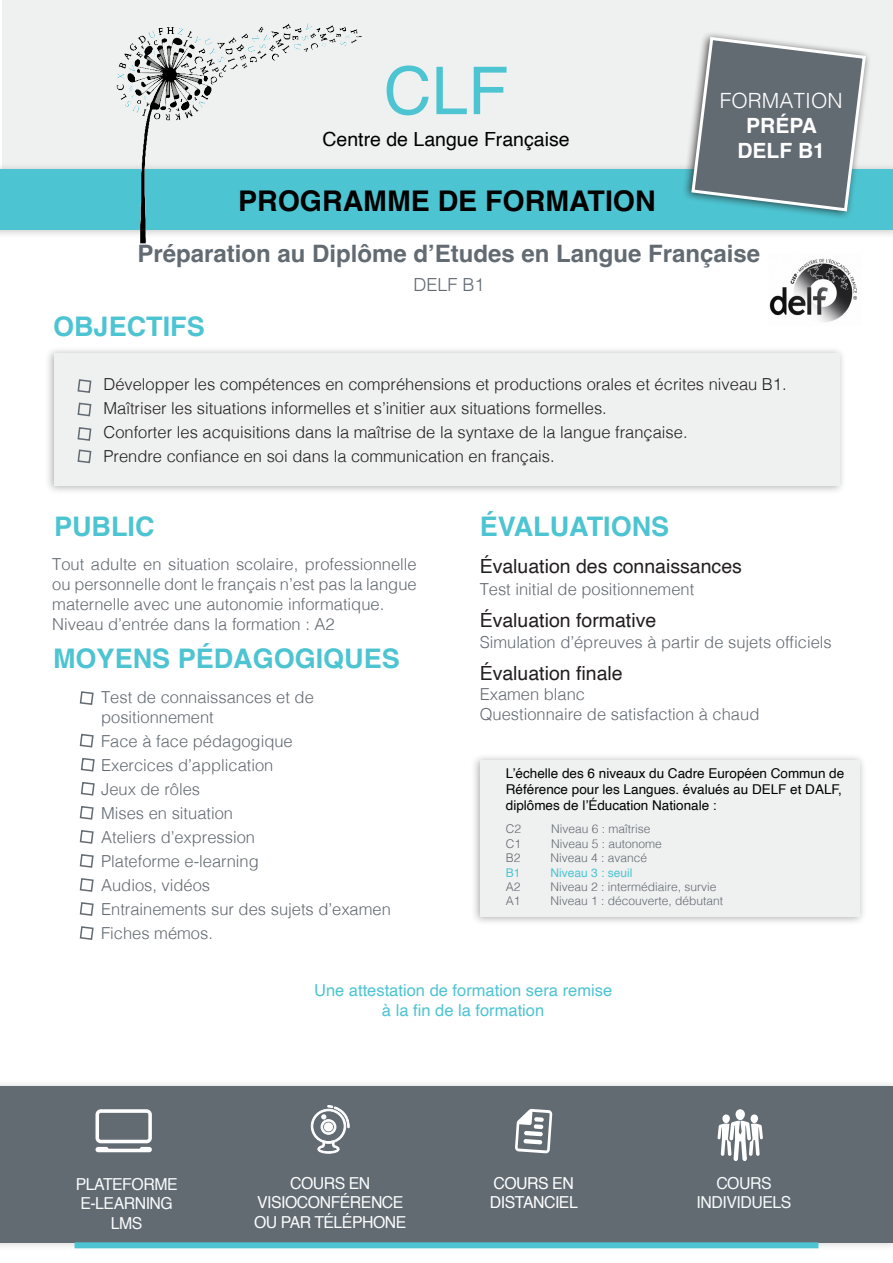
<style>
.page{position:relative;width:893px;height:1263px;background:#fff}
.page>*{position:absolute;margin:0;border:0;box-sizing:border-box;transform-origin:0 0}
.t1{font:66px "Helvetica";color:#4dc4d1}
.t2{font:700 28.5px "Helvetica";color:#000}
.t3{font:700 27px "Helvetica";color:#4dc4d1}
.t4{font:700 24px "Helvetica";color:#626a72}
.t5{font:700 21px "Helvetica";color:#fff}
.t6{font:300 21px "Helvetica";color:#fff}
.t7{font:19.5px "Helvetica";color:#231f20}
.t8{font:19.5px "Helvetica";color:#000}
.t9{font:300 18px "Helvetica";color:#626a72}
.t10{font:300 16.5px/19.8px "Helvetica";color:#626a72;text-align:justify}
.t11{font:300 16.5px "Helvetica";color:#231f20}
.t12{font:16.5px "Helvetica";color:#4dc4d1}
.Titre_de_section_de{font:16.5px/19.8px "Helvetica";letter-spacing:-.03em;color:#fbfdfd;text-align:center;scale:.96 1}
.Titre_de_section_de-2{font:16.5px/19.8px "Helvetica";letter-spacing:-.03em;color:#f9fcfc;scale:.96 1}
.Titre_de_section_de-3{font:16.5px/19.8px "Helvetica";letter-spacing:-.03em;color:#fff;scale:.96 1}
.Titre_de_section_de-4{font:16.5px "Helvetica";letter-spacing:-.03em;color:#f6fbfb;scale:.96 1}
.t13{font:13.5px/16.2px "Helvetica";color:#000}
.t14{font:300 12px "Helvetica";color:#626a72}
.t15{font:12px "Helvetica";color:#4dc4d1}
</style>
<div class="page">
<div style="left:471px;top:753px;width:395px;height:173px;background:#231f20;opacity:.35"></div>
<div style="left:481px;top:760px;width:379px;height:156px;background:#eff0f0"></div>
<div style="left:44px;top:346px;width:802px;height:149px;background:#231f20;opacity:.35"></div>
<div style="left:54px;top:353px;width:786px;height:133px;background:#eff0f0"></div>
<div style="left:2px;top:0;width:891px;height:169px;background:#eff0f0"></div>
<div style="left:0;top:162px;width:893px;height:77px;background:#231f20;opacity:.25"></div>
<div style="left:0;top:169px;width:893px;height:61px;background:#4dc4d1"></div>
<img style="left:112px;top:23px;width:253px;height:221px">
<div style="left:682px;top:31px;width:190px;height:189px;background:#231f20;opacity:.79"></div>
<svg style="left:690px;top:35px;width:178px;height:178px"></svg>
<div style="left:0;top:1079px;width:893px;height:173px;background:#231f20;opacity:.2"></div>
<div style="left:0;top:1086px;width:893px;height:156px;background:#626a72"></div>
<div style="left:722px;top:1114px;width:8px;height:9px;background:#fff;border-radius:50%"></div>
<div style="left:750px;top:1114px;width:8px;height:9px;background:#fff;border-radius:50%"></div>
<div style="left:735px;top:1109px;width:10px;height:11px;background:#fff;border-radius:50%"></div>
<svg style="left:717px;top:1120px;width:46px;height:41px"></svg>
<svg style="left:95px;top:1109px;width:57px;height:43px"></svg>
<svg style="left:515px;top:1109px;width:37px;height:44px"></svg>
<svg style="left:310px;top:1105px;width:40px;height:49px"></svg>
<div style="left:75px;top:1242px;width:743px;height:6px;background:#4dc4d1"></div>
<svg style="left:77px;top:379px;width:15px;height:14px"></svg>
<svg style="left:77px;top:402px;width:15px;height:15px"></svg>
<svg style="left:77px;top:427px;width:15px;height:14px"></svg>
<svg style="left:77px;top:449px;width:15px;height:15px"></svg>
<svg style="left:79px;top:691px;width:15px;height:14px"></svg>
<svg style="left:80px;top:781px;width:15px;height:15px"></svg>
<svg style="left:79px;top:733px;width:15px;height:15px"></svg>
<svg style="left:80px;top:757px;width:15px;height:15px"></svg>
<svg style="left:79px;top:854px;width:15px;height:14px"></svg>
<svg style="left:79px;top:806px;width:15px;height:14px"></svg>
<svg style="left:79px;top:830px;width:15px;height:14px"></svg>
<svg style="left:79px;top:902px;width:15px;height:14px"></svg>
<svg style="left:79px;top:878px;width:15px;height:14px"></svg>
<svg style="left:79px;top:926px;width:15px;height:14px"></svg>
<img style="left:769px;top:258px;width:88px;height:64px">
<p class="t1" style="left:384px;top:40px;width:126px">CLF</p>
<p class="t8" style="left:322px;top:124px;width:249px">Centre de Langue Française</p>
<p class="t2" style="left:238px;top:184px;width:419px">PROGRAMME DE FORMATION</p>
<p class="t6" style="left:720px;top:83px;width:124px">FORMATION</p>
<p class="t5" style="left:746px;top:113px;width:72px">PRÉPA</p>
<p class="t5" style="left:737px;top:138px;width:89px">DELF B1</p>
<p class="t4" style="left:137px;top:239px;width:624px">Préparation au Diplôme d’Etudes en Langue Française</p>
<p class="t9" style="left:413px;top:270px;width:73px">DELF B1</p>
<p class="t3" style="left:53px;top:310px;width:153px">OBJECTIFS</p>
<p class="t11" style="left:103px;top:370px;width:685px">Développer les compétences en compréhensions et productions orales et écrites niveau B1.</p>
<p class="t11" style="left:103px;top:394px;width:505px">Maîtriser les situations informelles et s’initier aux situations formelles.</p>
<p class="t11" style="left:103px;top:418px;width:586px">Conforter les acquisitions dans la maîtrise de la syntaxe de la langue française.</p>
<p class="t11" style="left:103px;top:442px;width:453px">Prendre confiance en soi dans la communication en français.</p>
<p class="t3" style="left:54px;top:510px;width:102px">PUBLIC</p>
<p class="t10" style="left:52px;top:553px;width:366px">Tout adulte en situation scolaire, professionnelle ou personnelle dont le français n’est pas la langue maternelle avec une autonomie informatique.</p>
<p class="t10" style="left:52px;top:613px;width:284px">Niveau d’entrée dans la formation : A2</p>
<p class="t3" style="left:53px;top:642px;width:348px">MOYENS PÉDAGOGIQUES</p>
<p class="t10" style="left:101px;top:686px;width:214px">Test de connaissances et de</p>
<p class="t10" style="left:101px;top:706px;width:114px">positionnement</p>
<p class="t10" style="left:101px;top:730px;width:193px">Face à face pédagogique</p>
<p class="t10" style="left:101px;top:754px;width:174px">Exercices d’application</p>
<p class="t10" style="left:101px;top:778px;width:101px">Jeux de rôles</p>
<p class="t10" style="left:101px;top:802px;width:134px">Mises en situation</p>
<p class="t10" style="left:101px;top:826px;width:156px">Ateliers d’expression</p>
<p class="t10" style="left:101px;top:850px;width:159px">Plateforme e-learning</p>
<p class="t10" style="left:101px;top:874px;width:111px">Audios, vidéos</p>
<p class="t10" style="left:101px;top:898px;width:291px">Entrainements sur des sujets d’examen</p>
<p class="t10" style="left:101px;top:922px;width:113px">Fiches mémos.</p>
<p class="t3" style="left:480px;top:510px;width:191px">ÉVALUATIONS</p>
<p class="t7" style="left:480px;top:551px;width:264px">Évaluation des connaissances</p>
<p class="t10" style="left:480px;top:578px;width:216px">Test initial de positionnement</p>
<p class="t7" style="left:480px;top:605px;width:178px">Évaluation formative</p>
<p class="t10" style="left:480px;top:631px;width:354px">Simulation d’épreuves à partir de sujets officiels</p>
<p class="t7" style="left:480px;top:658px;width:145px">Évaluation finale</p>
<p class="t10" style="left:480px;top:683px;width:107px">Examen blanc</p>
<p class="t10" style="left:480px;top:703px;width:281px">Questionnaire de satisfaction à chaud</p>
<p class="t13" style="left:506px;top:765px;width:340px">L’échelle des 6 niveaux du Cadre Européen Commun de<br>Référence pour les Langues. évalués au DELF et DALF, diplômes de l’Éducation Nationale :</p>
<p class="t14" style="left:506px;top:819px;width:17px">C2</p>
<p class="t14" style="left:551px;top:819px;width:101px">Niveau 6 : maîtrise</p>
<p class="t14" style="left:506px;top:833px;width:17px">C1</p>
<p class="t14" style="left:551px;top:833px;width:112px">Niveau 5 : autonome</p>
<p class="t14" style="left:506px;top:848px;width:16px">B2</p>
<p class="t14" style="left:551px;top:848px;width:98px">Niveau 4 : avancé</p>
<p class="t15" style="left:506px;top:863px;width:16px">B1</p>
<p class="t15" style="left:551px;top:863px;width:84px">Niveau 3 : seuil</p>
<p class="t14" style="left:506px;top:876px;width:16px">A2</p>
<p class="t14" style="left:551px;top:876px;width:168px">Niveau 2 : intermédiaire, survie</p>
<p class="t14" style="left:506px;top:891px;width:16px">A1</p>
<p class="t14" style="left:551px;top:891px;width:174px">Niveau 1 : découverte, débutant</p>
<p class="Titre_de_section_de-2" style="left:76px;top:1174px;width:108px">PLATEFORME<br>E-LEARNING</p>
<p class="Titre_de_section_de-2" style="left:111px;top:1214px;width:34px">LMS</p>
<p class="t12" style="left:314px;top:977px;width:300px">Une attestation de formation sera remise</p>
<p class="t12" style="left:382px;top:997px;width:164px">à la fin de la formation</p>
<p class="Titre_de_section_de" style="left:257px;top:1173px;width:154px">COURS EN<br>VISIOCONFÉRENCE</p>
<p class="Titre_de_section_de" style="left:254px;top:1213px;width:160px">OU PAR TÉLÉPHONE</p>
<p class="Titre_de_section_de-3" style="left:490px;top:1173px;width:93px">COURS EN<br>DISTANCIEL</p>
<p class="Titre_de_section_de-4" style="left:716px;top:1170px;width:59px">COURS</p>
<p class="Titre_de_section_de-4" style="left:697px;top:1190px;width:100px">INDIVIDUELS</p>
</div>
